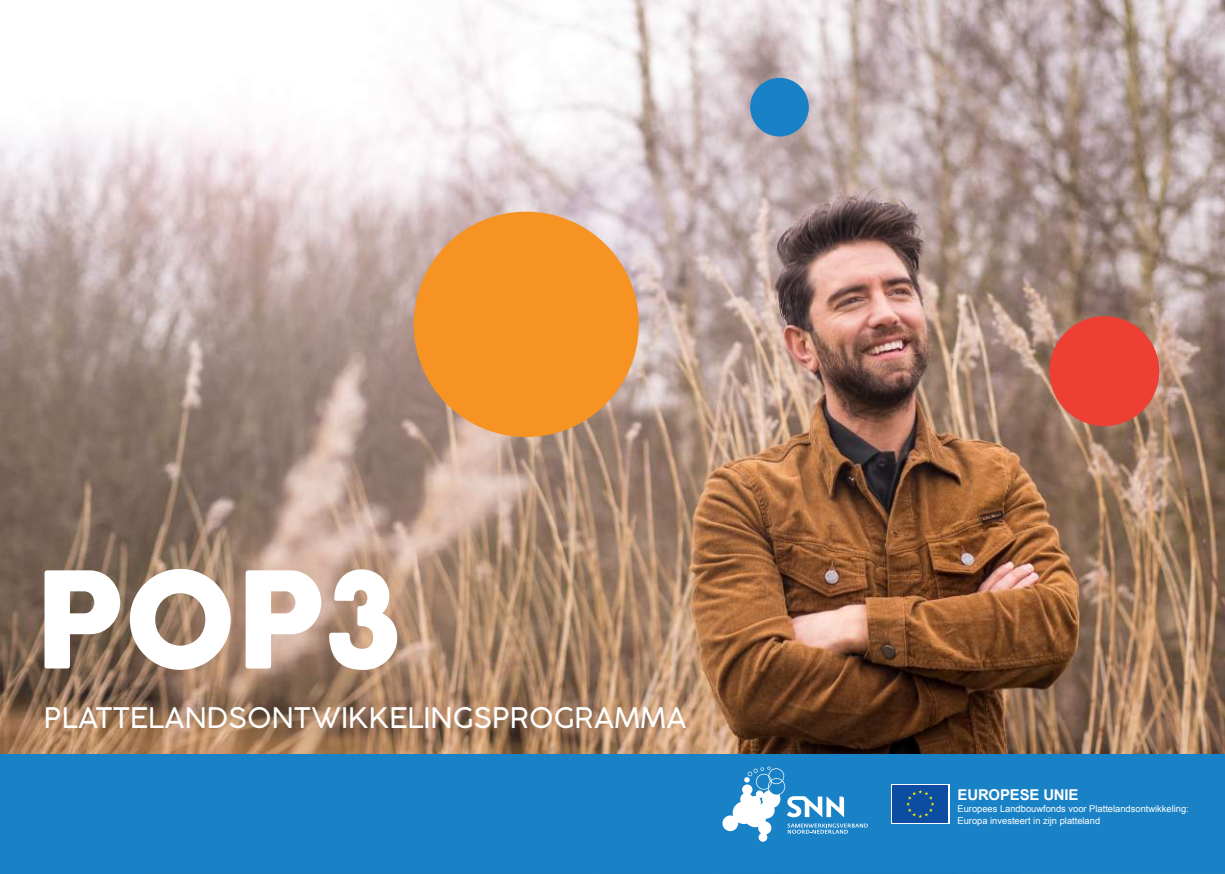
<style>
.page{position:relative;width:1225px;height:874px;background:#fff}
.page>*{position:absolute;margin:0;border:0;box-sizing:border-box;transform-origin:0 0}
.t1{font:132px "Cocogoose Pro";color:#fff}
.t2{font:300 28px "Cocogoose Pro";color:#fff}
.t3{font:700 15px "Arial";letter-spacing:-.01em;color:#fff}
.t4{font:9.4px/11.2px "Arial";color:#fff}
</style>
<div class="page">
<img style="left:0;top:0;width:1225px;height:753px">
<div style="left:414px;top:211px;width:225px;height:226px;background:#f69323;border-radius:50%"></div>
<div style="left:750px;top:78px;width:59px;height:58px;background:#1981c5;border-radius:50%"></div>
<div style="left:1049px;top:316px;width:110px;height:110px;background:#ee3f34;border-radius:50%"></div>
<div style="left:0;top:753px;width:1225px;height:120px;background:#1981c5"></div>
<svg style="left:891px;top:784px;width:58px;height:39px"></svg>
<div style="left:892px;top:785px;width:56px;height:37px;background:#0d4da1"></div>
<svg style="left:906px;top:790px;width:28px;height:27px"></svg>
<svg style="left:722px;top:766px;width:146px;height:75px"></svg>
<h1 class="t1" style="left:35px;top:530px;width:370px">POP3</h1>
<h2 class="t2" style="left:44px;top:697px;width:644px">PLATTELANDSONTWIKKELINGSPROGRAMMA</h2>
<h3 class="t3" style="left:957px;top:783px;width:122px">EUROPESE UNIE</h3>
<p class="t4" style="left:957px;top:803px;width:233px">Europees Landbouwfonds voor Plattelandsontwikkeling:<br>Europa investeert in zijn platteland</p>
</div>
